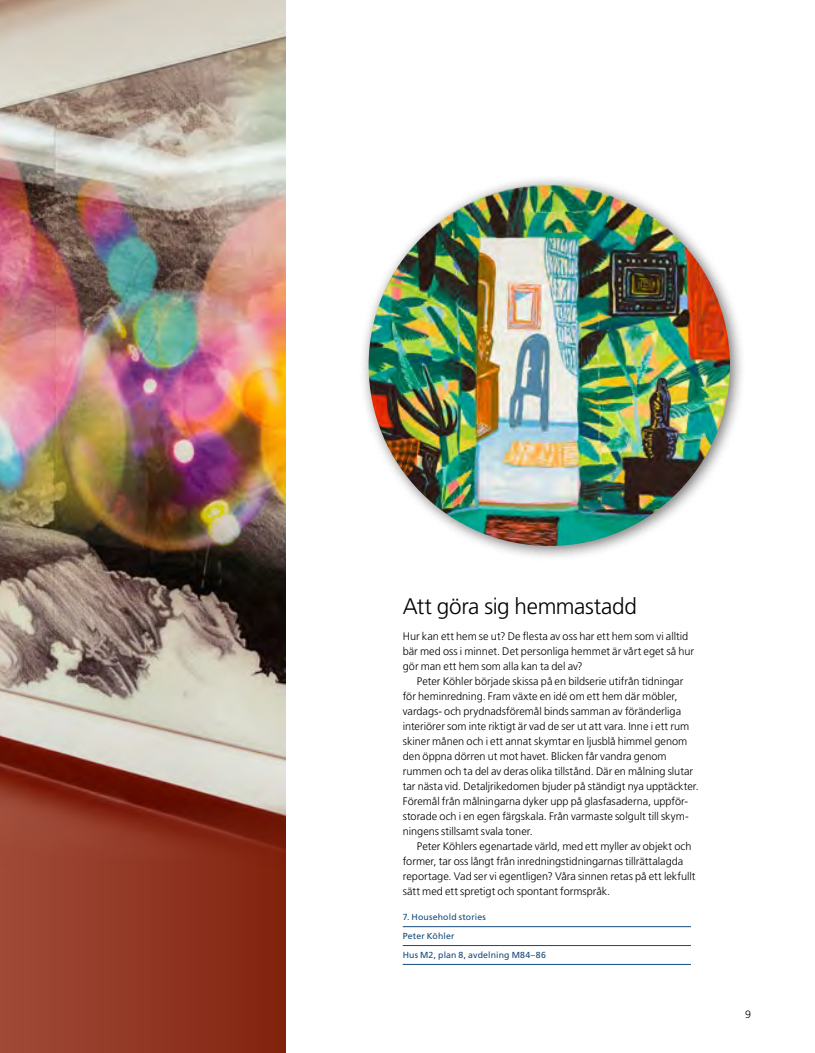
<style>
.page{position:relative;width:815px;height:1053px;background:#fff}
.page>*{position:absolute;margin:0;border:0;box-sizing:border-box;transform-origin:0 0}
.t1{font:300 22.5px "Frutiger SLLOTF";letter-spacing:-.015em;color:#000}
.P_indrag{font:300 11px/15px "Frutiger SLLOTF";color:#000}
.t2{font:300 10.62px "Frutiger SLLOTF";color:#000}
.P_Fakta{font:8.75px "Frutiger SLLOTF";letter-spacing:.015em;color:#144a7b}
</style>
<div class="page">
<div style="left:0;top:804px;width:286px;height:248px;background:linear-gradient(to right,#a14b3a,#82230e)"></div>
<div style="left:359px;top:175px;width:387px;height:387px;background:#000;opacity:.55"></div>
<img style="left:369px;top:184px;width:361px;height:362px;border-radius:181px">
<hr style="left:403px;top:926px;width:288px;height:1px;background:#144a7b">
<hr style="left:403px;top:945px;width:288px;height:1px;background:#144a7b">
<hr style="left:403px;top:964px;width:288px;height:1px;background:#144a7b">
<img style="left:0;top:0;width:286px;height:866px">
<h1 class="t1" style="left:403px;top:593px;width:236px">Att göra sig hemmastadd</h1>
<p class="P_indrag" style="left:403px;top:628px;width:293px">Hur kan ett hem se ut? De flesta av oss har ett hem som vi alltid bär med oss i minnet. Det personliga hemmet är vårt eget så hur gör man ett hem som alla kan ta del av?</p>
<p class="P_indrag" style="left:403px;top:673px;width:298px;text-indent:14px">Peter Köhler började skissa på en bildserie utifrån tidningar för heminredning. Fram växte en idé om ett hem där möbler, vardags- och prydnadsföremål binds samman av föränderliga interiörer som inte riktigt är vad de ser ut att vara. Inne i ett rum skiner månen och i ett annat skymtar en ljusblå himmel genom den öppna dörren ut mot havet. Blicken får vandra genom rummen och ta del av deras olika tillstånd. Där en målning slutar tar nästa vid. Detaljrikedomen bjuder på ständigt nya upptäckter.<br>Föremål från målningarna dyker upp på glasfasaderna, uppför&shy;storade och i en egen färgskala. Från varmaste solgult till skym&shy;ningens stillsamt svala toner.</p>
<p class="P_indrag" style="left:403px;top:838px;width:294px;text-indent:14px">Peter Köhlers egenartade värld, med ett myller av objekt och former, tar oss långt från inredningstidningarnas tillrättalagda reportage. Vad ser vi egentligen? Våra sinnen retas på ett lekfullt sätt med ett spretigt och spontant formspråk.</p>
<p class="P_Fakta" style="left:403px;top:911px;width:85px">7. Household stories</p>
<p class="P_Fakta" style="left:403px;top:930px;width:53px">Peter Köhler</p>
<p class="P_Fakta" style="left:403px;top:949px;width:145px">Hus M2, plan 8, avdelning M84–86</p>
<p class="t2" style="left:745px;top:1008px;width:7px">9</p>
</div>
